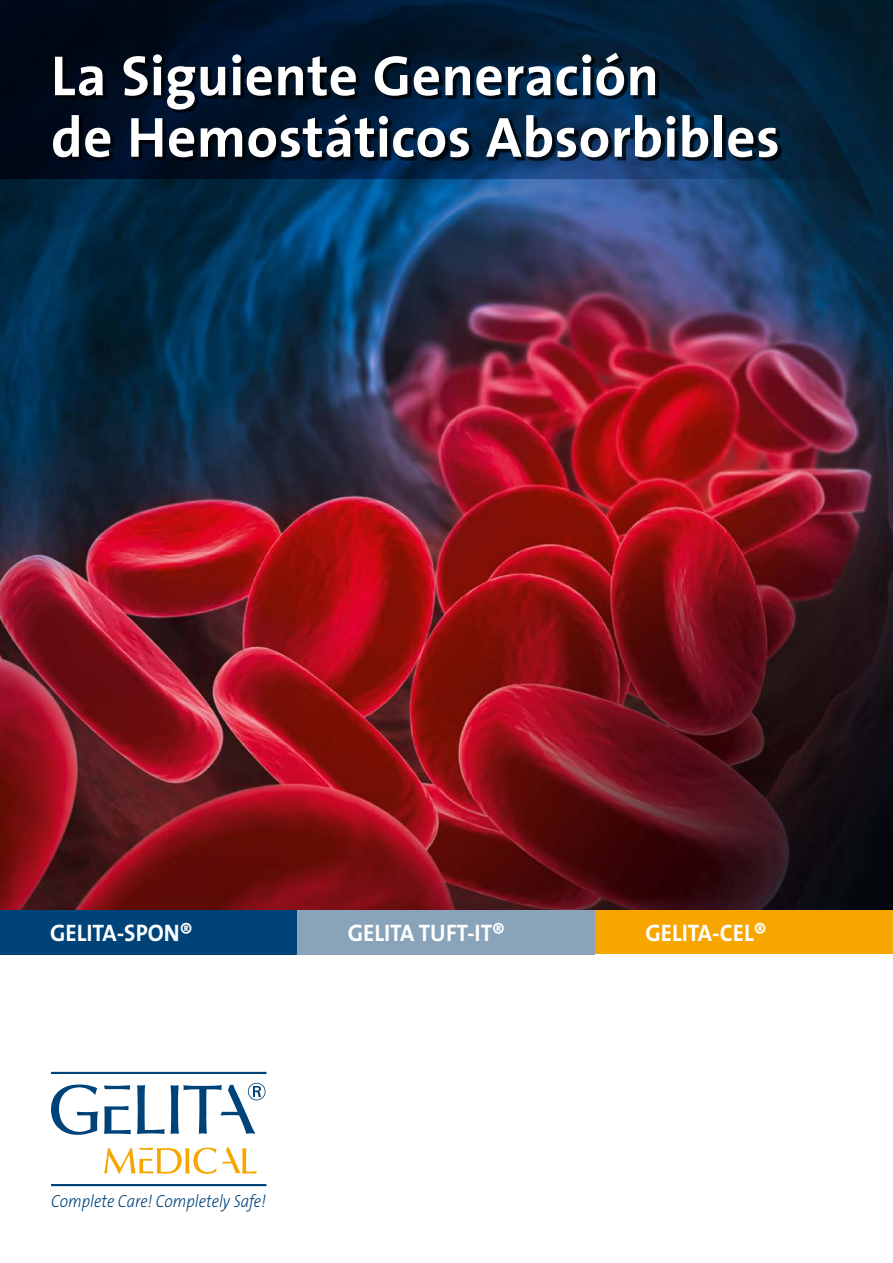
<style>
.page{position:relative;width:893px;height:1263px;background:#fff}
.page>*{position:absolute;margin:0;border:0;box-sizing:border-box;transform-origin:0 0}
.t1{font:700 57px/61.5px "The Sans";letter-spacing:.005em;color:#fff}
.t2{font:700 24px "The Sans";color:#fff;scale:.95 1}
.t3{font:italic 300 17.55px "The Sans";color:#004379;scale:.89 1}
</style>
<div class="page">
<div style="left:0;top:909px;width:298px;height:45px;background:#004379"></div>
<div style="left:595px;top:909px;width:298px;height:45px;background:#f7a600"></div>
<div style="left:298px;top:909px;width:297px;height:45px;background:#89a3ba"></div>
<img style="left:0;top:179px;width:893px;height:730px">
<svg style="left:0;top:0;width:893px;height:179px;background:#021a32"></svg>
<div style="left:55px;top:55px;width:726px;height:106px;background:#000;opacity:.75"></div>
<svg style="left:104px;top:1085px;width:26px;height:5px"></svg>
<svg style="left:104px;top:1106px;width:27px;height:28px"></svg>
<svg style="left:137px;top:1085px;width:28px;height:49px"></svg>
<svg style="left:51px;top:1084px;width:47px;height:51px"></svg>
<svg style="left:171px;top:1083px;width:95px;height:51px"></svg>
<hr style="left:51px;top:1072px;width:215px;height:2px;background:#004379">
<hr style="left:51px;top:1184px;width:215px;height:2px;background:#004379">
<svg style="left:104px;top:1147px;width:152px;height:27px"></svg>
<p class="t1" style="left:51px;top:44px;width:730px">La Siguiente Generación<br>de Hemostáticos Absorbibles</p>
<p class="t2" style="left:50px;top:913px;width:151px">GELITA-SPON®</p>
<p class="t2" style="left:348px;top:913px;width:167px">GELITA TUFT-IT®</p>
<p class="t2" style="left:645px;top:913px;width:129px">GELITA-CEL®</p>
<p class="t3" style="left:51px;top:1186px;width:243px">Complete Care! Completely Safe!</p>
</div>
